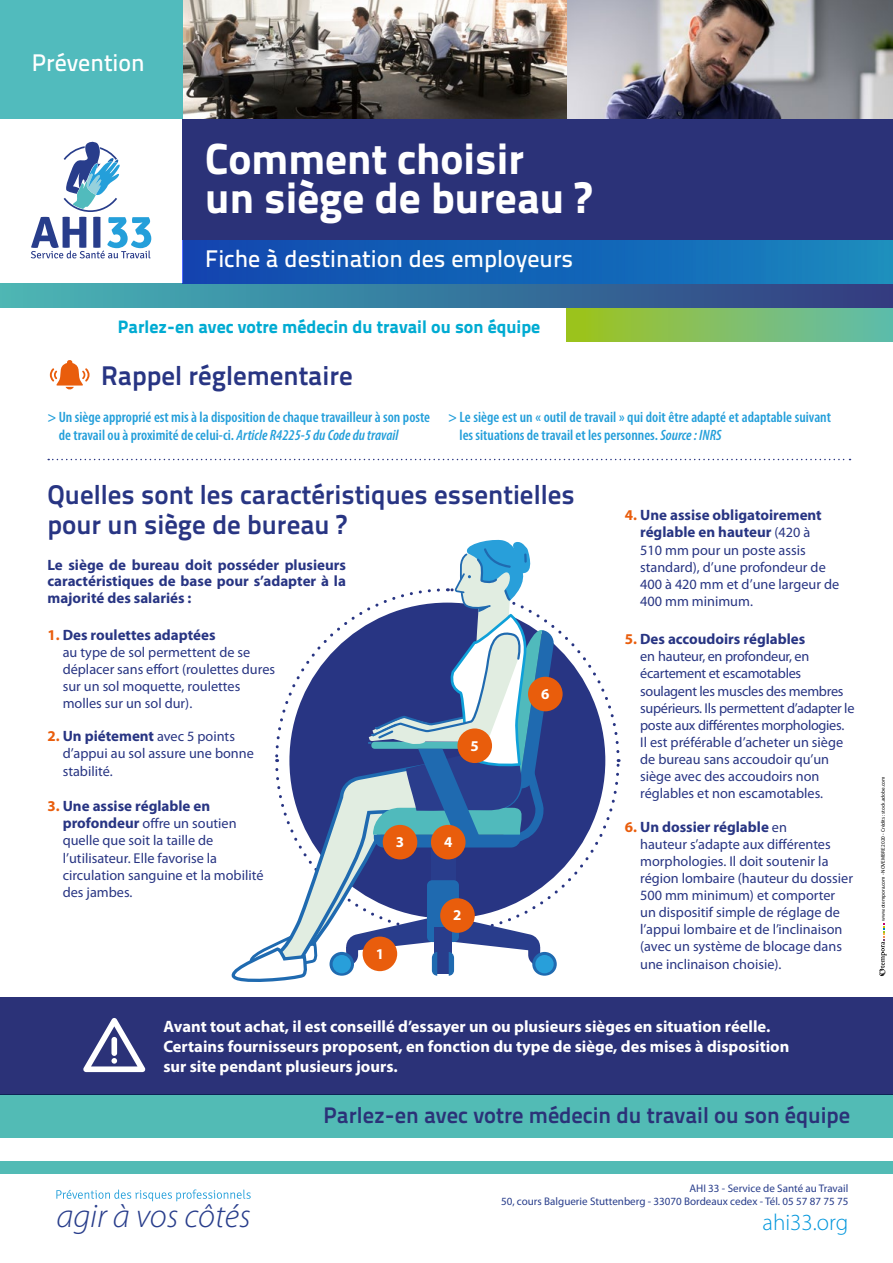
<style>
.page{position:relative;width:893px;height:1263px;background:#fff}
.page>*{position:absolute;margin:0;border:0;box-sizing:border-box;transform-origin:0 0}
.t1{font:43.5px/39px "Titillium Text 14 L 999 wt";color:#fff}
.t2{font:italic 300 33.75px "Myriad Pro";color:#283d8b}
.t3{font:27px/30px "Titillium Text 14 L 800 wt";color:#283583}
.t4{font:24px "Titillium Text 14 L 600 wt";color:#fff}
.t5{font:300 23.1px "Myriad Pro";color:#0096dc}
.t6{font:22.5px "Titillium Text 14 L 800 wt";color:#2b3278}
.t7{font:18px "Titillium Text 14 L 999 wt";color:#00abd2}
.t8{font:700 16.5px/19.8px "Myriad Pro";color:#fff}
.t9{font:700 15px/16.5px "Myriad Pro";color:#283583;text-align:center}
.t10{font:600 condensed 15px/18px "Myriad Pro";color:#249fda}
.t11{font:700 15px "Myriad Pro";color:#fff}
.t12{font:14.25px/17.1px "Myriad Pro";color:#283583}
.t13{font:14.25px/17.1px "Myriad Pro";letter-spacing:-.02em;color:#283583}
.t14{font:10.95px/13.2px "Myriad Pro";color:#283d8b;text-align:right}
.t15{font:5.25px "Myriad Pro";color:#000}
.s1{font-style:italic}
.s2{color:#e95d0c}
.s3{font-weight:400;font-size:14.25px}
.s4{font-weight:700;font-size:15px}
</style>
<div class="page">
<img style="left:566px;top:0;width:327px;height:120px">
<div style="left:0;top:997px;width:893px;height:98px;background:#2b3278"></div>
<svg style="left:48px;top:459px;width:802px;height:1px"></svg>
<svg style="left:879px;top:923px;width:8px;height:53px"></svg>
<img style="left:183px;top:0;width:383px;height:120px">
<div style="left:0;top:0;width:183px;height:183px;background:#51bbbd"></div>
<div style="left:566px;top:126px;width:327px;height:215px;background:linear-gradient(to right,#a1c31d,#5fbcb1)"></div>
<div style="left:0;top:126px;width:893px;height:182px;background:linear-gradient(to right,#46b7b7,#2e3a82)"></div>
<div style="left:0;top:120px;width:183px;height:163px;background:#fff"></div>
<svg style="left:31px;top:141px;width:120px;height:117px"></svg>
<div style="left:183px;top:120px;width:710px;height:120px;background:#2b3278"></div>
<div style="left:183px;top:240px;width:710px;height:43px;background:linear-gradient(to right,#0f45af,#1886be)"></div>
<div style="left:0;top:1095px;width:893px;height:43px;background:#52bbb5"></div>
<div style="left:0;top:1161px;width:893px;height:13px;background:#52bbb5"></div>
<svg style="left:56px;top:1189px;width:195px;height:12px"></svg>
<svg style="left:83px;top:1018px;width:62px;height:54px"></svg>
<svg style="left:50px;top:360px;width:40px;height:30px"></svg>
<svg style="left:232px;top:540px;width:389px;height:442px"></svg>
<div style="left:440px;top:898px;width:35px;height:35px;background:#e95d0c;border-radius:50%"></div>
<div style="left:383px;top:825px;width:34px;height:34px;background:#e95d0c;border-radius:50%"></div>
<div style="left:363px;top:936px;width:34px;height:35px;background:#e95d0c;border-radius:50%"></div>
<div style="left:528px;top:677px;width:35px;height:34px;background:#e95d0c;border-radius:50%"></div>
<div style="left:457px;top:728px;width:35px;height:35px;background:#e95d0c;border-radius:50%"></div>
<div style="left:431px;top:825px;width:35px;height:34px;background:#e95d0c;border-radius:50%"></div>
<h3 class="t4" style="left:32px;top:48px;width:114px">Prévention</h3>
<h1 class="t1" style="left:205px;top:139px;width:388px">Comment choisir<br>un siège de bureau ?</h1>
<h3 class="t4" style="left:205px;top:244px;width:370px">Fiche à destination des employeurs</h3>
<p class="t7" style="left:118px;top:315px;width:424px">Parlez-en avec votre médecin du travail ou son équipe</p>
<h3 class="t3" style="left:101px;top:360px;width:253px">Rappel réglementaire</h3>
<p class="t10" style="left:59px;top:408px;width:373px;text-indent:-11px">&gt; Un siège approprié est mis à la disposition de chaque travailleur à son poste de travail ou à proximité de celui-ci. <span class="s1">Article R4225-5 du Code du travail</span></p>
<p class="t10" style="left:460px;top:408px;width:373px;text-indent:-11px">&gt; Le siège est un « outil de travail » qui doit être adapté et adaptable suivant les situations de travail et les personnes. <span class="s1">Source : INRS</span></p>
<h3 class="t3" style="left:47px;top:480px;width:529px">Quelles sont les caractéristiques essentielles pour un siège de bureau ?</h3>
<p class="t9" style="left:47px;top:556px;width:300px;text-align:justify">Le siège de bureau doit posséder plusieurs caractéristiques de base pour s’adapter à la majorité des salariés :</p>
<p class="t9" style="left:47px;top:626px;width:170px"><span class="s2">1.</span> Des roulettes adaptées</p>
<p class="t12" style="left:63px;top:643px;width:214px">au type de sol permettent de se déplacer sans effort (roulettes dures sur un sol moquette, roulettes molles sur un sol dur).</p>
<p class="t9" style="left:47px;top:727px;width:189px"><span class="s2">2.</span> Un piétement <span class="s3">avec 5 points</span></p>
<p class="t12" style="left:63px;top:745px;width:193px">d’appui au sol assure une bonne stabilité.</p>
<p class="t9" style="left:47px;top:797px;width:164px"><span class="s2">3.</span> Une assise réglable en</p>
<p class="t12" style="left:63px;top:815px;width:202px"><span class="s4">profondeur</span> offre un soutien quelle que soit la taille de l’utilisateur. Elle favorise la circulation sanguine et la mobilité des jambes.</p>
<p class="t11" style="left:396px;top:832px;width:10px">3</p>
<p class="t11" style="left:376px;top:944px;width:10px">1</p>
<p class="t11" style="left:471px;top:736px;width:10px">5</p>
<p class="t11" style="left:444px;top:832px;width:10px">4</p>
<p class="t11" style="left:453px;top:905px;width:10px">2</p>
<p class="t11" style="left:541px;top:684px;width:10px">6</p>
<p class="t9" style="left:625px;top:506px;width:198px;line-height:17.1px"><span class="s2">4.</span> Une assise obligatoirement réglable en hauteur <span class="s3">(420 à</span></p>
<p class="t12" style="left:640px;top:541px;width:201px">510 mm pour un poste assis standard), d’une profondeur de<br>400 à 420 mm et d’une largeur de<br>400 mm minimum.</p>
<p class="t9" style="left:625px;top:630px;width:182px"><span class="s2">5.</span> Des accoudoirs réglables</p>
<p class="t13" style="left:640px;top:648px;width:216px">en hauteur, en profondeur, en écartement et escamotables soulagent les muscles des membres supérieurs. Ils permettent d’adapter le poste aux différentes morphologies.<br>Il est préférable d’acheter un siège de bureau sans accoudoir qu’un siège avec des accoudoirs non réglables et non escamotables.</p>
<p class="t9" style="left:625px;top:818px;width:164px"><span class="s2">6.</span> Un dossier réglable <span class="s3">en</span></p>
<p class="t12" style="left:640px;top:835px;width:214px">hauteur s’adapte aux différentes morphologies. Il doit soutenir la région lombaire (hauteur du dossier 500 mm minimum) et comporter un dispositif simple de réglage de l’appui lombaire et de l’inclinaison (avec un système de blocage dans une inclinaison choisie).</p>
<p class="t8" style="left:163px;top:1016px;width:627px">Avant tout achat, il est conseillé d’essayer un ou plusieurs sièges en situation réelle.<br>Certains fournisseurs proposent, en fonction du type de siège, des mises à disposition sur site pendant plusieurs jours.</p>
<h2 class="t2" style="left:56px;top:1195px;width:196px">agir à vos côtés</h2>
<h3 class="t6" style="left:323px;top:1101px;width:528px">Parlez-en avec votre médecin du travail ou son équipe</h3>
<p class="t14" style="left:501px;top:1182px;width:349px">AHI 33 - Service de Santé au Travail<br>50, cours Balguerie Stuttenberg - 33070 Bordeaux cedex - Tél. 05 57 87 75 75</p>
<h3 class="t5" style="left:763px;top:1208px;width:87px">ahi33.org</h3>
<p class="t15" style="left:880px;top:921px;width:146px;rotate:-90deg">www.otempora.com - NOVEMBRE 2020 - Crédits : stock.adobe.com</p>
</div>
